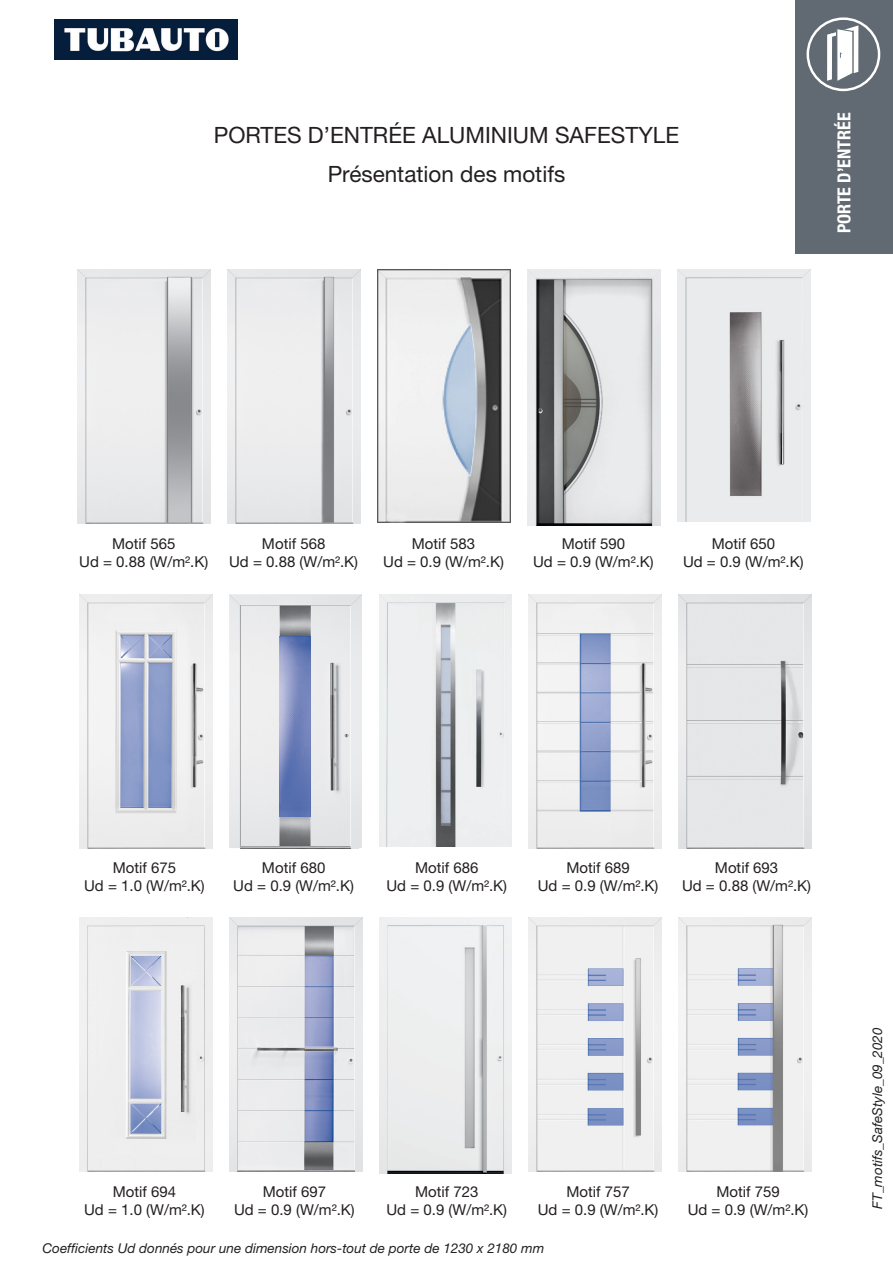
<style>
.page{position:relative;width:893px;height:1263px;background:#fff}
.page>*{position:absolute;margin:0;border:0;box-sizing:border-box;transform-origin:0 0}
.t1{font:22.5px/39px "Hoermann Helvetica Neue Rm";color:#231f20;text-align:center}
.t2{font:700 condensed 18px "Hoermann Helvetica Neue";color:#fff}
.t3{font:15px "Hoermann Helvetica Neue Rm";color:#231f20}
.t4{font:italic 13.5px "Hoermann Helvetica Neue";color:#231f20}
</style>
<div class="page">
<div style="left:795px;top:0;width:98px;height:254px;background:#616a73"></div>
<img style="left:54px;top:19px;width:184px;height:41px">
<div style="left:807px;top:17px;width:73px;height:74px;border:2px solid #fff;border-radius:50%"></div>
<svg style="left:827px;top:25px;width:31px;height:56px"></svg>
<img style="left:78px;top:270px;width:133px;height:254px">
<img style="left:228px;top:270px;width:133px;height:254px">
<img style="left:378px;top:270px;width:132px;height:253px">
<img style="left:527px;top:270px;width:133px;height:255px">
<img style="left:677px;top:270px;width:133px;height:251px">
<img style="left:79px;top:594px;width:133px;height:254px">
<img style="left:229px;top:594px;width:133px;height:254px">
<img style="left:280px;top:637px;width:31px;height:179px">
<img style="left:240px;top:848px;width:118px;height:1px">
<img style="left:240px;top:846px;width:118px;height:2px">
<img style="left:379px;top:594px;width:133px;height:252px">
<img style="left:529px;top:594px;width:133px;height:254px">
<img style="left:679px;top:594px;width:133px;height:254px">
<img style="left:79px;top:918px;width:133px;height:254px">
<img style="left:229px;top:918px;width:133px;height:254px">
<img style="left:237px;top:927px;width:125px;height:245px">
<img style="left:238px;top:1170px;width:124px;height:2px">
<img style="left:379px;top:918px;width:133px;height:256px">
<img style="left:529px;top:918px;width:133px;height:254px">
<img style="left:679px;top:918px;width:133px;height:254px">
<h1 class="t1" style="left:214px;top:114px;width:467px">PORTES D’ENTRÉE ALUMINIUM SAFESTYLE<br>Présentation des motifs</h1>
<p class="t2" style="left:832px;top:233px;width:122px;rotate:-90deg">PORTE D’ENTRÉE</p>
<p class="t3" style="left:112px;top:533px;width:65px">Motif 565</p>
<p class="t3" style="left:79px;top:551px;width:131px">Ud = 0.88 (W/m².K)</p>
<p class="t3" style="left:262px;top:533px;width:65px">Motif 568</p>
<p class="t3" style="left:229px;top:551px;width:131px">Ud = 0.88 (W/m².K)</p>
<p class="t3" style="left:412px;top:533px;width:65px">Motif 583</p>
<p class="t3" style="left:383px;top:551px;width:122px">Ud = 0.9 (W/m².K)</p>
<p class="t3" style="left:562px;top:533px;width:65px">Motif 590</p>
<p class="t3" style="left:533px;top:551px;width:122px">Ud = 0.9 (W/m².K)</p>
<p class="t3" style="left:712px;top:533px;width:65px">Motif 650</p>
<p class="t3" style="left:683px;top:551px;width:122px">Ud = 0.9 (W/m².K)</p>
<p class="t3" style="left:113px;top:857px;width:65px">Motif 675</p>
<p class="t3" style="left:84px;top:875px;width:122px">Ud = 1.0 (W/m².K)</p>
<p class="t3" style="left:262px;top:857px;width:65px">Motif 680</p>
<p class="t3" style="left:233px;top:875px;width:122px">Ud = 0.9 (W/m².K)</p>
<p class="t3" style="left:415px;top:857px;width:65px">Motif 686</p>
<p class="t3" style="left:386px;top:875px;width:122px">Ud = 0.9 (W/m².K)</p>
<p class="t3" style="left:566px;top:857px;width:65px">Motif 689</p>
<p class="t3" style="left:538px;top:875px;width:122px">Ud = 0.9 (W/m².K)</p>
<p class="t3" style="left:715px;top:857px;width:65px">Motif 693</p>
<p class="t3" style="left:682px;top:875px;width:131px">Ud = 0.88 (W/m².K)</p>
<p class="t3" style="left:113px;top:1181px;width:65px">Motif 694</p>
<p class="t3" style="left:84px;top:1199px;width:122px">Ud = 1.0 (W/m².K)</p>
<p class="t3" style="left:263px;top:1181px;width:65px">Motif 697</p>
<p class="t3" style="left:234px;top:1199px;width:122px">Ud = 0.9 (W/m².K)</p>
<p class="t3" style="left:415px;top:1181px;width:65px">Motif 723</p>
<p class="t3" style="left:386px;top:1199px;width:122px">Ud = 0.9 (W/m².K)</p>
<p class="t3" style="left:566px;top:1181px;width:65px">Motif 757</p>
<p class="t3" style="left:538px;top:1199px;width:122px">Ud = 0.9 (W/m².K)</p>
<p class="t3" style="left:716px;top:1181px;width:65px">Motif 759</p>
<p class="t3" style="left:688px;top:1199px;width:122px">Ud = 0.9 (W/m².K)</p>
<p class="t4" style="left:868px;top:1209px;width:183px;rotate:-90deg">FT_motifs_SafeStyle_09_2020</p>
<p class="t4" style="left:43px;top:1238px;width:503px">Coefficients Ud donnés pour une dimension hors-tout de porte de 1230 x 2180 mm</p>
</div>
